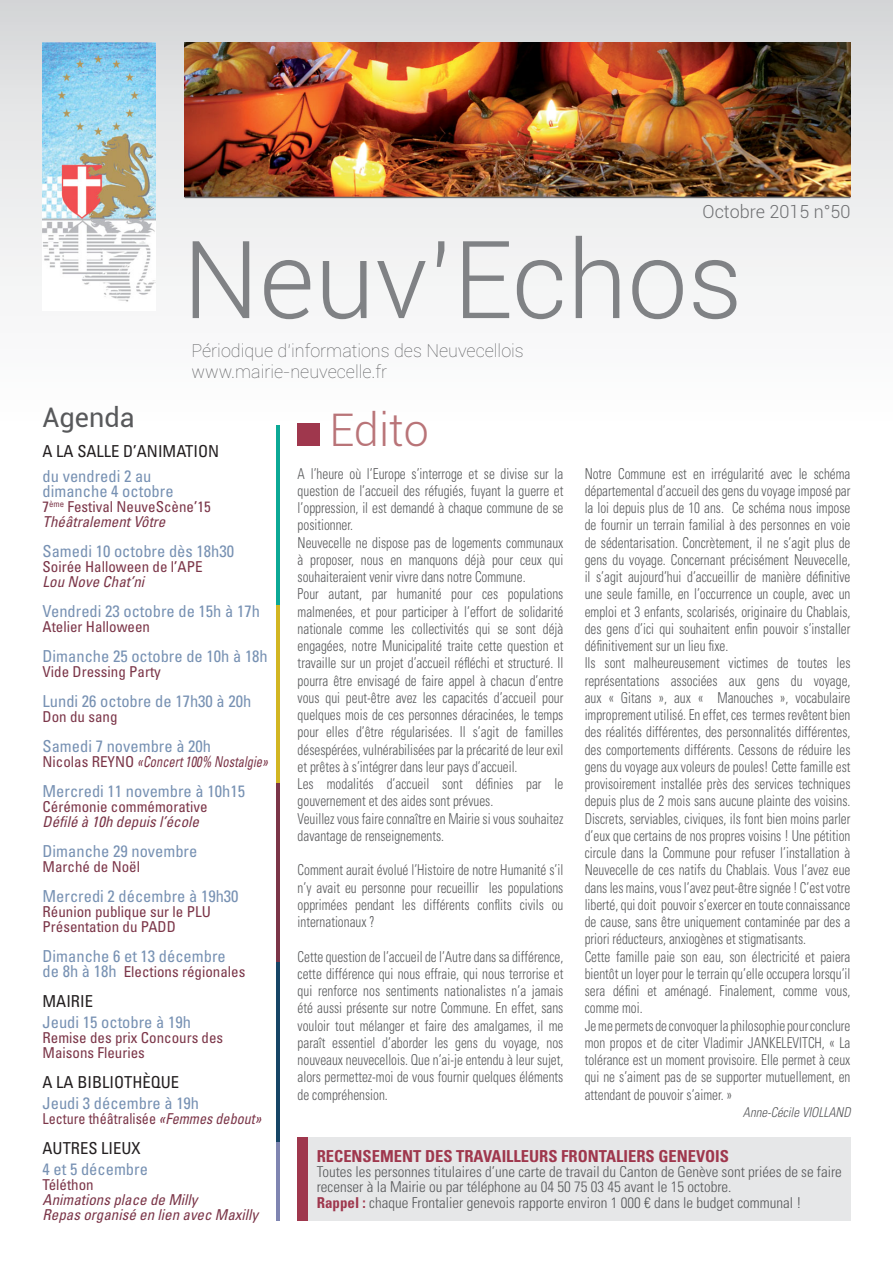
<style>
.page{position:relative;width:893px;height:1263px;background:#fff}
.page>*{position:absolute;margin:0;border:0;box-sizing:border-box;transform-origin:0 0}
.t1{font:300 108px "Roboto";color:#808285}
.t2{font:300 45px "Roboto";color:#b97478}
.t3{font:27px "Roboto";color:#58595b}
.t4{font:100 18px/21.6px "Roboto";color:#58595b}
.t5{font:300 18px "Roboto";color:#6d6e70}
.t6{font:condensed 16.5px/15px "Univers LT Std";color:#7791b3}
.t7{font:condensed 16.5px "Univers LT Std";color:#231f20}
.t8{font:700 condensed 16.5px "Univers LT Std";color:#9f374d}
.t9{font:300 condensed 15px/17.2px "Univers LT Std";color:#58595b;scale:.88 1}
.t10{font:condensed 15px/15px "Univers LT Std";color:#7b3548}
.t11{font:300 condensed 15px/15px "Univers LT Std";color:#58595b}
.t12{font:italic condensed 15px/15px "Univers LT Std";color:#7b3548}
.t13{font:italic condensed 15px "Univers LT Std";color:#7b3548;scale:.83 1}
.t14{font:condensed 15px "Univers LT Std";color:#7b3548;scale:.94 1}
.t15{font:italic 300 condensed 13.5px "Univers LT Std";color:#58595b;scale:.95 1}
.s1{font-style:italic}
.s2{font-style:normal}
.s3{font-size:16.5px;color:#7791b3}
.s4{font-weight:700;color:#9f374d}
</style>
<div class="page">
<div style="left:0;top:0;width:893px;height:438px;background:linear-gradient(to bottom,#d3d3d4,#fff)"></div>
<img style="left:185px;top:43px;width:665px;height:154px">
<img style="left:43px;top:43px;width:112px;height:267px">
<div style="left:298px;top:424px;width:22px;height:22px;background:#9f374d"></div>
<div style="left:305px;top:1137px;width:545px;height:83px;background:#e6e7e8"></div>
<div style="left:298px;top:1137px;width:10px;height:83px;background:#9f374d"></div>
<hr style="left:185px;top:197px;width:665px;height:1px;background:#6d6e70">
<hr style="left:276px;top:604px;width:4px;height:179px;background:#d2b622">
<hr style="left:276px;top:425px;width:4px;height:179px;background:#0ca996">
<hr style="left:276px;top:783px;width:4px;height:179px;background:#7b3548">
<hr style="left:276px;top:962px;width:4px;height:180px;background:#164566">
<hr style="left:276px;top:1142px;width:4px;height:78px;background:#7f85b1">
<p class="t5" style="left:703px;top:201px;width:149px">Octobre 2015 n°50</p>
<h1 class="t1" style="left:183px;top:218px;width:561px">Neuv’Echos</h1>
<p class="t4" style="left:191px;top:340px;width:334px">Périodique d’informations des Neuvecellois www.mairie-neuvecelle.fr</p>
<h3 class="t3" style="left:43px;top:402px;width:94px">Agenda</h3>
<p class="t7" style="left:43px;top:444px;width:178px">A LA SALLE D’ANIMATION</p>
<p class="t6" style="left:43px;top:470px;width:133px">du vendredi 2 au dimanche 4 octobre</p>
<p class="t10" style="left:43px;top:500px;width:170px">7<sup>ème</sup> Festival NeuveScène’15<br><span class="s1">Théâtralement Vôtre</span></p>
<p class="t6" style="left:43px;top:545px;width:193px">Samedi 10 octobre dès 18h30</p>
<p class="t10" style="left:43px;top:560px;width:161px">Soirée Halloween de l’APE</p>
<p class="t12" style="left:43px;top:575px;width:103px">Lou Nove Chat’ni</p>
<p class="t6" style="left:43px;top:605px;width:219px">Vendredi 23 octobre de 15h à 17h</p>
<p class="t10" style="left:43px;top:620px;width:109px">Atelier Halloween</p>
<p class="t6" style="left:43px;top:650px;width:227px">Dimanche 25 octobre de 10h à 18h</p>
<p class="t10" style="left:43px;top:665px;width:120px">Vide Dressing Party</p>
<p class="t6" style="left:43px;top:695px;width:210px">Lundi 26 octobre de 17h30 à 20h</p>
<p class="t10" style="left:43px;top:710px;width:76px">Don du sang</p>
<p class="t6" style="left:43px;top:740px;width:170px">Samedi 7 novembre à 20h</p>
<p class="t13" style="left:43px;top:756px;width:273px"><span class="s2">Nicolas REYNO</span> «Concert 100% Nostalgie»</p>
<p class="t6" style="left:43px;top:785px;width:204px">Mercredi 11 novembre à 10h15</p>
<p class="t10" style="left:43px;top:800px;width:166px">Cérémonie commémorative</p>
<p class="t12" style="left:43px;top:815px;width:158px">Défilé à 10h depuis l’école</p>
<p class="t6" style="left:43px;top:845px;width:156px">Dimanche 29 novembre</p>
<p class="t10" style="left:43px;top:860px;width:99px">Marché de Noël</p>
<p class="t6" style="left:43px;top:890px;width:198px">Mercredi 2 décembre à 19h30</p>
<p class="t10" style="left:43px;top:905px;width:170px">Réunion publique sur le PLU<br>Présentation du PADD</p>
<p class="t6" style="left:43px;top:950px;width:185px">Dimanche 6 et 13 décembre</p>
<p class="t10" style="left:43px;top:965px;width:204px"><span class="s3">de 8h à 18h</span> Elections régionales</p>
<p class="t7" style="left:43px;top:995px;width:52px">MAIRIE</p>
<p class="t6" style="left:43px;top:1016px;width:150px">Jeudi 15 octobre à 19h</p>
<p class="t10" style="left:43px;top:1031px;width:182px">Remise des prix Concours des<br>Maisons Fleuries</p>
<p class="t7" style="left:43px;top:1076px;width:138px">A LA BIBLIOTHÈQUE</p>
<p class="t6" style="left:43px;top:1097px;width:158px">Jeudi 3 décembre à 19h</p>
<p class="t14" style="left:43px;top:1113px;width:234px">Lecture théâtralisée <span class="s1">«Femmes debout»</span></p>
<p class="t7" style="left:43px;top:1142px;width:100px">AUTRES LIEUX</p>
<p class="t6" style="left:43px;top:1163px;width:107px">4 et 5 décembre</p>
<p class="t10" style="left:43px;top:1178px;width:53px">Téléthon</p>
<p class="t12" style="left:43px;top:1193px;width:217px">Animations place de Milly<br>Repas organisé en lien avec Maxilly</p>
<h2 class="t2" style="left:330px;top:404px;width:101px">Edito</h2>
<p class="t9" style="left:298px;top:465px;width:304px">A l’heure où l’Europe s’interroge et se divise sur la question de l’accueil des réfugiés, fuyant la guerre et l’oppression, il est demandé à chaque commune de se positionner.<br>Neuvecelle ne dispose pas de logements communaux à proposer, nous en manquons déjà pour ceux qui souhaiteraient venir vivre dans notre Commune.<br>Pour autant, par humanité pour ces populations malmenées, et pour participer à l’effort de solidarité nationale comme les collectivités qui se sont déjà engagées, notre Municipalité traite cette question et travaille sur un projet d’accueil réfléchi et structuré. Il pourra être envisagé de faire appel à chacun d’entre vous qui peut-être avez les capacités d’accueil pour quelques mois de ces personnes déracinées, le temps pour elles d’être régularisées. Il s’agit de familles désespérées, vulnérabilisées par la précarité de leur exil et prêtes à s’intégrer dans leur pays d’accueil.<br>Les modalités d’accueil sont définies par le gouvernement et des aides sont prévues.<br>Veuillez vous faire connaître en Mairie si vous souhaitez davantage de renseignements.</p>
<p class="t9" style="left:298px;top:862px;width:303px;text-align:justify">Comment aurait évolué l’Histoire de notre Humanité s’il n’y avait eu personne pour recueillir les populations opprimées pendant les différents conflits civils ou internationaux ?</p>
<p class="t9" style="left:298px;top:948px;width:303px;text-align:justify">Cette question de l’accueil de l’Autre dans sa différence, cette différence qui nous effraie, qui nous terrorise et qui renforce nos sentiments nationalistes n’a jamais été aussi présente sur notre Commune. En effet, sans vouloir tout mélanger et faire des amalgames, il me paraît essentiel d’aborder les gens du voyage, nos nouveaux neuvecellois. Que n’ai-je entendu à leur sujet, alors permettez-moi de vous fournir quelques éléments de compréhension.</p>
<p class="t9" style="left:585px;top:465px;width:303px">Notre Commune est en irrégularité avec le schéma départemental d’accueil des gens du voyage imposé par la loi depuis plus de 10 ans. Ce schéma nous impose de fournir un terrain familial à des personnes en voie de sédentarisation. Concrètement, il ne s’agit plus de gens du voyage. Concernant précisément Neuvecelle, il s’agit aujourd’hui d’accueillir de manière définitive une seule famille, en l’occurrence un couple, avec un emploi et 3 enfants, scolarisés, originaire du Chablais, des gens d’ici qui souhaitent enfin pouvoir s’installer définitivement sur un lieu fixe.<br>Ils sont malheureusement victimes de toutes les représentations associées aux gens du voyage, aux « Gitans », aux « Manouches », vocabulaire improprement utilisé. En effet, ces termes revêtent bien des réalités différentes, des personnalités différentes, des comportements différents. Cessons de réduire les gens du voyage aux voleurs de poules! Cette famille est provisoirement installée près des services techniques depuis plus de 2 mois sans aucune plainte des voisins.<br>Discrets, serviables, civiques, ils font bien moins parler d’eux que certains de nos propres voisins ! Une pétition circule dans la Commune pour refuser l’installation à Neuvecelle de ces natifs du Chablais. Vous l’avez eue dans les mains, vous l’avez peut-être signée ! C’est votre liberté, qui doit pouvoir s’exercer en toute connaissance de cause, sans être uniquement contaminée par des a priori réducteurs, anxiogènes et stigmatisants.<br>Cette famille paie son eau, son électricité et paiera bientôt un loyer pour le terrain qu’elle occupera lorsqu’il sera défini et aménagé. Finalement, comme vous, comme moi.<br>Je me permets de convoquer la philosophie pour conclure mon propos et de citer Vladimir JANKELEVITCH, « La tolérance est un moment provisoire. Elle permet à ceux qui ne s’aiment pas de se supporter mutuellement, en attendant de pouvoir s’aimer. »</p>
<p class="t15" style="left:743px;top:1106px;width:115px">Anne-Cécile VIOLLAND</p>
<p class="t8" style="left:317px;top:1149px;width:414px">RECENSEMENT DES TRAVAILLEURS FRONTALIERS GENEVOIS</p>
<p class="t11" style="left:317px;top:1164px;width:527px">Toutes les personnes titulaires d’une carte de travail du Canton de Genève sont priées de se faire recenser à la Mairie ou par téléphone au 04 50 75 03 45 avant le 15 octobre.</p>
<p class="t11" style="left:317px;top:1196px;width:486px"><span class="s4">Rappel :</span> chaque Frontalier genevois rapporte environ 1 000 € dans le budget communal !</p>
</div>
